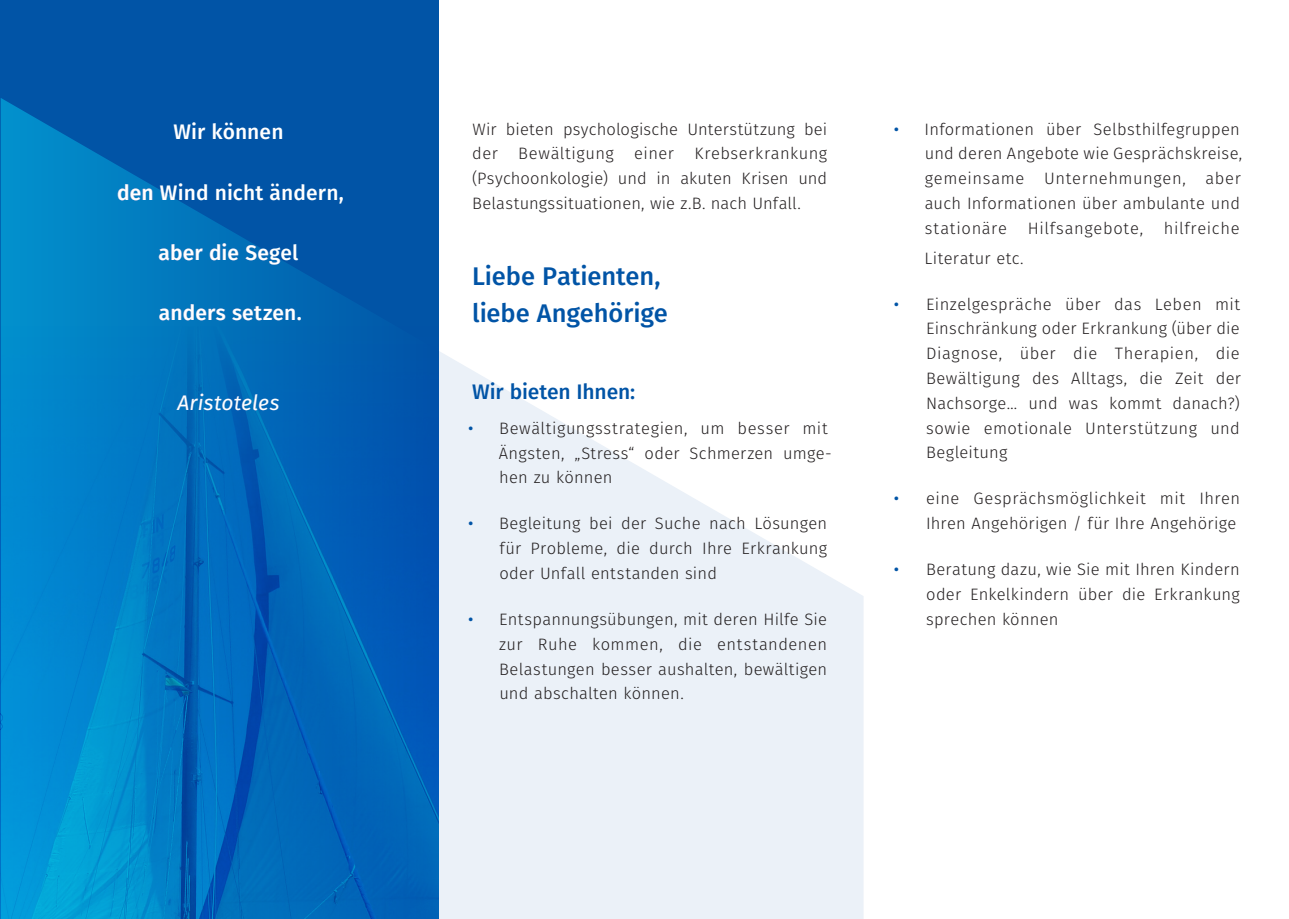
<style>
.page{position:relative;width:1289px;height:919px;background:#fff}
.page>*{position:absolute;margin:0;border:0;box-sizing:border-box;transform-origin:0 0}
.Lesetext{font:500 25.5px/37.5px "Fira Sans";letter-spacing:-.005em;color:#0154a6}
.Lesetext-2{font:500 21px "Fira Sans";letter-spacing:.005em;color:#fff}
.Lesetext-3{font:500 21px "Fira Sans";letter-spacing:-.01em;color:#0154a6}
.Lesetext-4{font:italic 21px "Fira Sans";letter-spacing:.005em;color:#fff}
.Lesetext-5{font:300 16.5px/24.8px "Fira Sans";letter-spacing:.02em;color:#231f20;text-align:justify}
.Lesetext-6{font:300 16.5px "Fira Sans";letter-spacing:.045em;color:#231f20}
.Lesetext-7{font:300 16.5px "Fira Sans";letter-spacing:.04em;color:#231f20}
.s1{font-weight:400;color:#0154a6}
</style>
<div class="page">
<svg style="left:438px;top:350px;width:425px;height:568px;fill:#ebf1f8"></svg>
<div style="left:0;top:0;width:438px;height:918px;background:#0154a6"></div>
<svg style="left:1px;top:98px;width:359px;height:228px"></svg>
<img style="left:0;top:326px;width:438px;height:592px">
<p class="Lesetext-2" style="left:173px;top:115px;width:112px">Wir können</p>
<p class="Lesetext-2" style="left:117px;top:175px;width:228px">den Wind nicht ändern,</p>
<p class="Lesetext-2" style="left:159px;top:235px;width:141px">aber die Segel</p>
<p class="Lesetext-2" style="left:159px;top:295px;width:144px">anders setzen.</p>
<p class="Lesetext-4" style="left:177px;top:386px;width:103px">Aristoteles</p>
<p class="Lesetext-5" style="left:472px;top:116px;width:356px">Wir bieten psychologische Unterstützung bei der Bewältigung einer Krebserkrankung (Psychoonkologie) und in akuten Krisen und Belastungssituationen, wie z.B. nach Unfall.</p>
<p class="Lesetext" style="left:472px;top:256px;width:197px">Liebe Patienten, liebe Angehörige</p>
<p class="Lesetext-3" style="left:472px;top:374px;width:164px">Wir bieten Ihnen:</p>
<p class="Lesetext-5" style="left:499px;top:415px;width:334px;text-align:left;text-indent:-31px"><span class="s1">•</span> Bewältigungsstrategien, um besser mit<br>Ängsten, „Stress“ oder Schmerzen umge&shy;hen zu können</p>
<p class="Lesetext-5" style="left:499px;top:511px;width:329px;text-indent:-31px"><span class="s1">•</span> Begleitung bei der Suche nach Lösungen für Probleme, die durch Ihre Erkrankung oder Unfall entstanden sind</p>
<p class="Lesetext-5" style="left:499px;top:606px;width:330px;text-indent:-31px"><span class="s1">•</span> Entspannungsübungen, mit deren Hilfe Sie zur Ruhe kommen, die entstandenen Belastungen besser aushalten, bewältigen und abschalten können.</p>
<p class="Lesetext-5" style="left:924px;top:116px;width:319px;text-align:left;text-indent:-31px"><span class="s1">•</span> Informationen über Selbsthilfegruppen und deren Angebote wie Gesprächskreise, gemeinsame Unternehmungen, aber auch Informationen über ambulante und stationäre</p>
<p class="Lesetext-6" style="left:1027px;top:216px;width:117px">Hilfsangebote,</p>
<p class="Lesetext-7" style="left:1163px;top:216px;width:77px">hilfreiche</p>
<p class="Lesetext-5" style="left:924px;top:245px;width:101px">Literatur etc.</p>
<p class="Lesetext-5" style="left:926px;top:291px;width:316px;text-indent:-32px"><span class="s1">•</span> Einzelgespräche über das Leben mit Einschränkung oder Erkrankung (über die Diagnose, über die Therapien, die Bewältigung des Alltags, die Zeit der Nachsorge… und was kommt danach?) sowie emotionale Unterstützung und Begleitung</p>
<p class="Lesetext-5" style="left:893px;top:486px;width:348px;text-align:right"><span class="s1">•</span> eine Gesprächsmöglichkeit mit Ihren<br>Ihren Angehörigen / für Ihre Angehörige</p>
<p class="Lesetext-5" style="left:926px;top:557px;width:315px;text-indent:-33px"><span class="s1">•</span> Beratung dazu, wie Sie mit Ihren Kindern oder Enkelkindern über die Erkrankung sprechen können</p>
</div>
